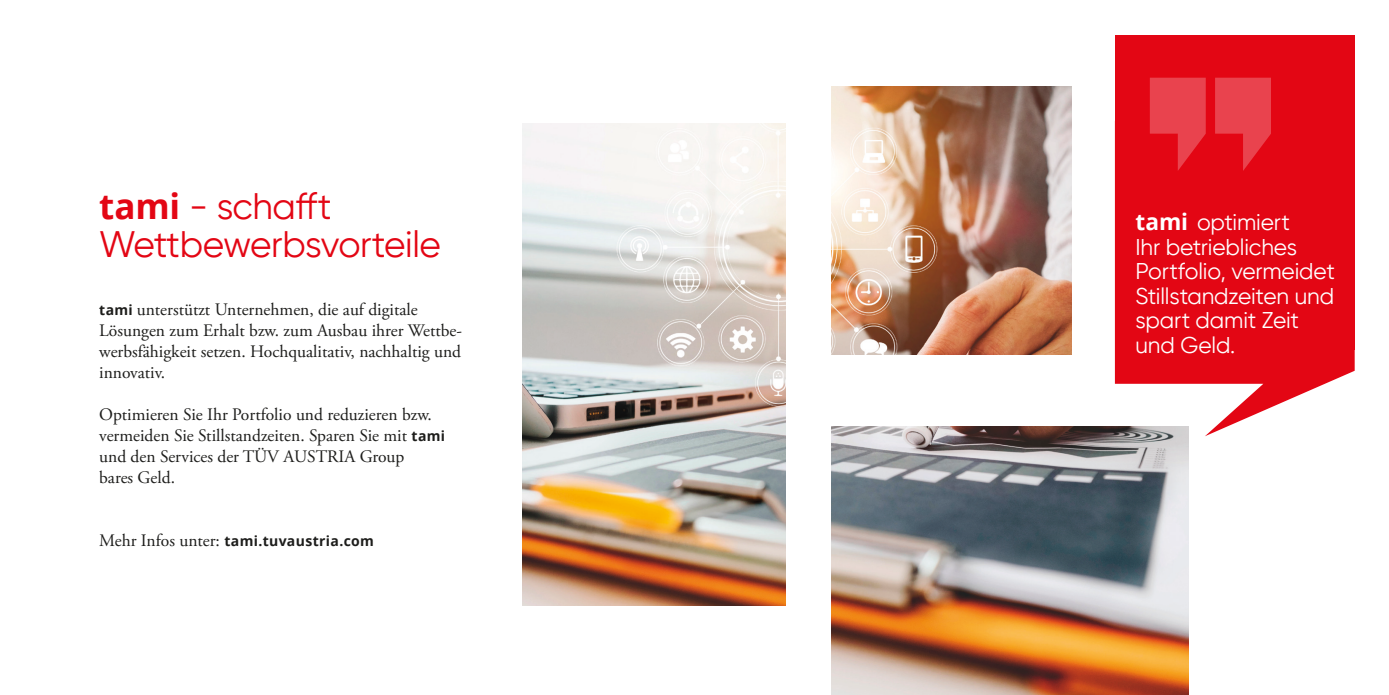
<style>
.page{position:relative;width:1389px;height:695px;background:#fff}
.page>*{position:absolute;margin:0;border:0;box-sizing:border-box;transform-origin:0 0}
.t1{font:36.75px/38.5px "Gilroy";letter-spacing:-.01em;color:#e30614}
.t2{font:22.75px/24.5px "Gilroy";letter-spacing:-.005em;color:#fff}
.t3{font:17.5px/21px "Adobe Garamond Pro";color:#1d1d1b}
.t4{font:700 14px "Open Sans";letter-spacing:.02em;color:#1d1d1b}
.s1{font-family:"Open Sans";font-weight:700;font-size:35px}
.s2{font-family:"Open Sans";font-weight:700;font-size:14px}
.s3{font-family:"Adobe Garamond Pro";font-weight:400;font-size:17.5px}
.s4{font-family:"Open Sans";font-weight:700}
.s5{font-size:22.22px}
</style>
<div class="page">
<img style="left:831px;top:87px;width:240px;height:268px">
<img style="left:831px;top:426px;width:357px;height:268px">
<img style="left:522px;top:123px;width:264px;height:482px">
<svg style="left:1115px;top:350px;width:240px;height:86px"></svg>
<div style="left:1115px;top:35px;width:240px;height:315px;background:#e30614"></div>
<svg style="left:1150px;top:78px;width:121px;height:93px"></svg>
<h1 class="t1" style="left:99px;top:186px;width:343px"><span class="s1">tami</span> - schafft<br>Wettbewerbsvorteile</h1>
<p class="t3" style="left:99px;top:300px;width:364px"><span class="s2">tami</span> unterstützt Unternehmen, die auf digitale Lösungen zum Erhalt bzw. zum Ausbau ihrer Wettbe&shy;werbsfähigkeit setzen. Hochqualitativ, nachhaltig und innovativ.</p>
<p class="t3" style="left:99px;top:405px;width:347px">Optimieren Sie Ihr Portfolio und reduzieren bzw. vermeiden Sie Stillstandzeiten. Sparen Sie mit <span class="s2">tami </span>und den Services der TÜV AUSTRIA Group<br>bares Geld.</p>
<p class="t4" style="left:99px;top:531px;width:276px"><span class="s3">Mehr Infos unter:</span> tami.tuvaustria.com</p>
<h2 class="t2" style="left:1135px;top:210px;width:201px"><span class="s4">tami</span> optimiert<br>Ihr betriebliches<br>Portfolio, vermeidet<br>Stillstandzeiten und spart damit Zeit und Geld<span class="s5">.</span></h2>
</div>
